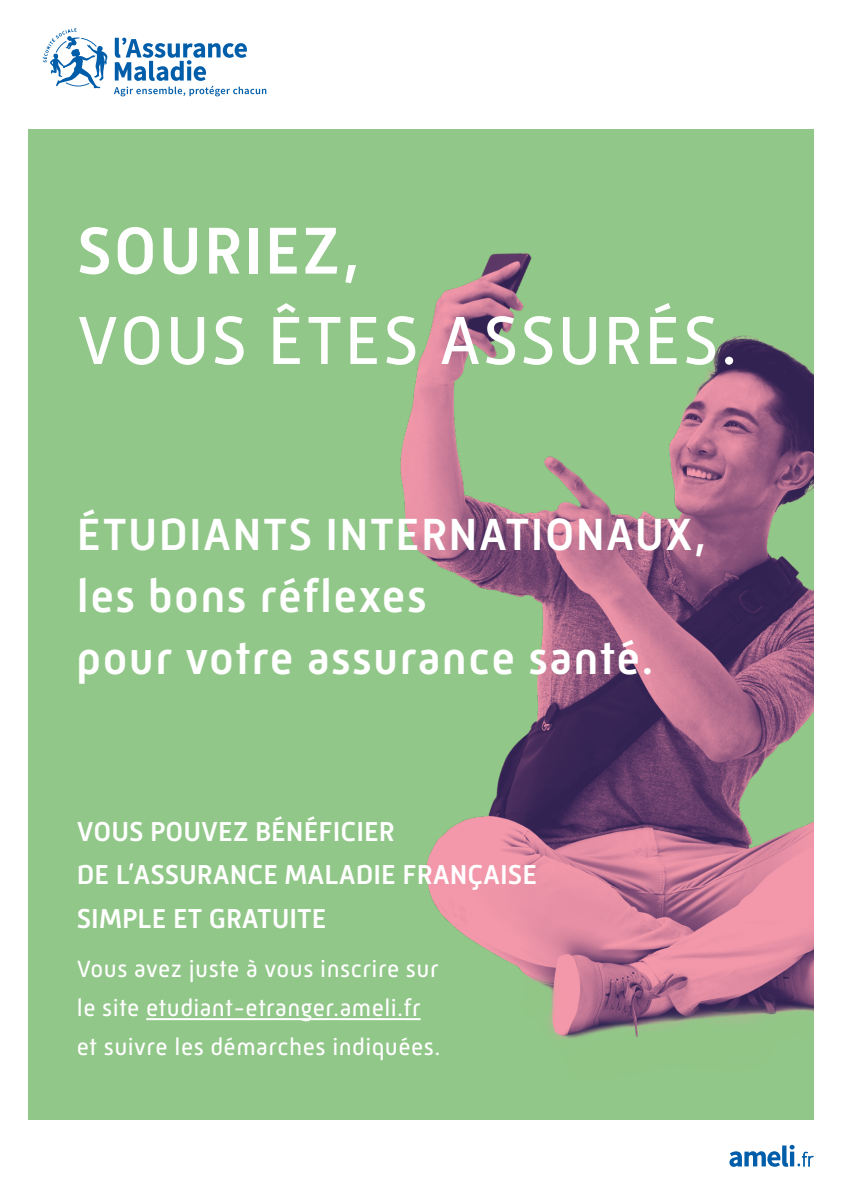
<style>
.page{position:relative;width:842px;height:1191px;background:#fff}
.page>*{position:absolute;margin:0;border:0;box-sizing:border-box;transform-origin:0 0}
.t1{font:69.6px "Mic 32 New";letter-spacing:.03em;color:#fff}
.t2{font:500 67.6px "Mic 32 New";letter-spacing:.03em;color:#fff}
.t3{font:500 46px/61.6px "Mic 32 New";letter-spacing:.03em;color:#fff}
.t4{font:500 28px/43.4px "Mic 32 New";color:#fff}
.t5{font:24px/39.4px "Mic 32 New";letter-spacing:.02em;color:#fff}
</style>
<div class="page">
<div style="left:28px;top:129px;width:786px;height:990px;background:#91c788"></div>
<svg style="left:114px;top:38px;width:152px;height:58px"></svg>
<svg style="left:43px;top:28px;width:65px;height:60px"></svg>
<img style="left:343px;top:253px;width:471px;height:914px">
<hr style="left:146px;top:1018px;width:275px;height:2px;background:#fff">
<h2 class="t2" style="left:77px;top:212px;width:285px">SOURIEZ,</h2>
<h1 class="t1" style="left:77px;top:300px;width:662px">VOUS ÊTES ASSURÉS.</h1>
<h3 class="t3" style="left:77px;top:504px;width:631px">ÉTUDIANTS INTERNATIONAUX, les bons réflexes<br>pour votre assurance santé.</h3>
<p class="t4" style="left:77px;top:809px;width:462px">VOUS POUVEZ BÉNÉFICIER<br>DE L’ASSURANCE MALADIE FRANÇAISE<br>SIMPLE ET GRATUITE</p>
<p class="t5" style="left:77px;top:948px;width:365px">Vous avez juste à vous inscrire sur le site etudiant-etranger.ameli.fr et suivre les démarches indiquées.</p>
</div>
